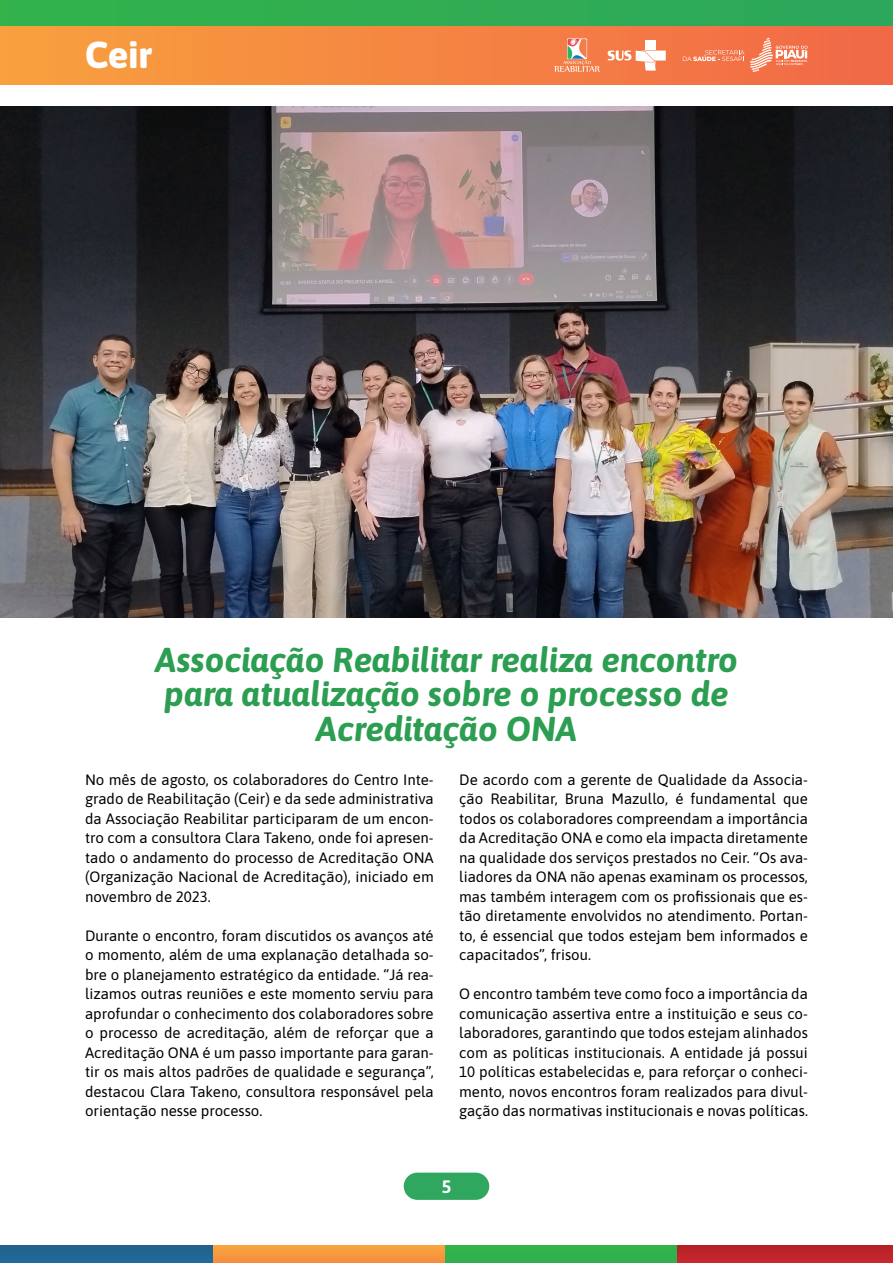
<style>
.page{position:relative;width:893px;height:1263px;background:#fff}
.page>*{position:absolute;margin:0;border:0;box-sizing:border-box;transform-origin:0 0}
.t1{font:800 37.5px "Asap";color:#fff}
.t2{font:italic 700 34.5px "Asap";color:#2c9e52}
.t3{font:700 18px "Asap";color:#fff}
.t4{font:15px/19.5px "Asap";color:#000;text-align:justify}
</style>
<div class="page">
<div style="left:0;top:1246px;width:214px;height:17px;background:#216694"></div>
<div style="left:213px;top:1246px;width:233px;height:17px;background:#f7993f"></div>
<div style="left:445px;top:1246px;width:233px;height:17px;background:#31b14d"></div>
<div style="left:677px;top:1246px;width:216px;height:17px;background:#bf252a"></div>
<div style="left:0;top:0;width:893px;height:42px;background:#31ac53"></div>
<div style="left:0;top:27px;width:893px;height:58px;background:linear-gradient(to right,#f8a13e,#f16847)"></div>
<svg style="left:554px;top:39px;width:46px;height:33px;background:#eb956d"></svg>
<svg style="left:683px;top:50px;width:61px;height:11px"></svg>
<svg style="left:750px;top:38px;width:58px;height:34px;background:#f59171"></svg>
<div style="left:646px;top:40px;width:10px;height:10px;background:#fff"></div>
<svg style="left:608px;top:51px;width:58px;height:20px"></svg>
<div style="left:404px;top:1172px;width:85px;height:28px;background:#2fa75e;border-radius:14px"></div>
<img style="left:0;top:106px;width:893px;height:511px">
<p class="t1" style="left:85px;top:28px;width:69px">Ceir</p>
<p class="t2" style="left:155px;top:635px;width:584px">Associação Reabilitar realiza encontro</p>
<p class="t2" style="left:164px;top:669px;width:566px">para atualização sobre o processo de</p>
<p class="t2" style="left:316px;top:704px;width:263px">Acreditação ONA</p>
<p class="t4" style="left:85px;top:769px;width:350px">No mês de agosto, os colaboradores do Centro Inte&shy;grado de Reabilitação (Ceir) e da sede administrativa da Associação Reabilitar participaram de um encon&shy;tro com a consultora Clara Takeno, onde foi apresen&shy;tado o andamento do processo de Acreditação ONA (Organização Nacional de Acreditação), iniciado em novembro de 2023.</p>
<p class="t4" style="left:85px;top:925px;width:350px">Durante o encontro, foram discutidos os avanços até o momento, além de uma explanação detalhada so&shy;bre o planejamento estratégico da entidade. “Já rea&shy;lizamos outras reuniões e este momento serviu para aprofundar o conhecimento dos colaboradores sobre o processo de acreditação, além de reforçar que a Acreditação ONA é um passo importante para garan&shy;tir os mais altos padrões de qualidade e segurança”, destacou Clara Takeno, consultora responsável pela orientação nesse processo.</p>
<p class="t4" style="left:459px;top:769px;width:350px">De acordo com a gerente de Qualidade da Associa&shy;ção Reabilitar, Bruna Mazullo, é fundamental que todos os colaboradores compreendam a importância da Acreditação ONA e como ela impacta diretamente na qualidade dos serviços prestados no Ceir. “Os ava&shy;liadores da ONA não apenas examinam os processos, mas também interagem com os profissionais que es&shy;tão diretamente envolvidos no atendimento. Portan&shy;to, é essencial que todos estejam bem informados e capacitados”, frisou.</p>
<p class="t4" style="left:459px;top:983px;width:350px">O encontro também teve como foco a importância da comunicação assertiva entre a instituição e seus co&shy;laboradores, garantindo que todos estejam alinhados com as políticas institucionais. A entidade já possui 10 políticas estabelecidas e, para reforçar o conheci&shy;mento, novos encontros foram realizados para divul&shy;gação das normativas institucionais e novas políticas.</p>
<p class="t3" style="left:442px;top:1173px;width:11px">5</p>
</div>
